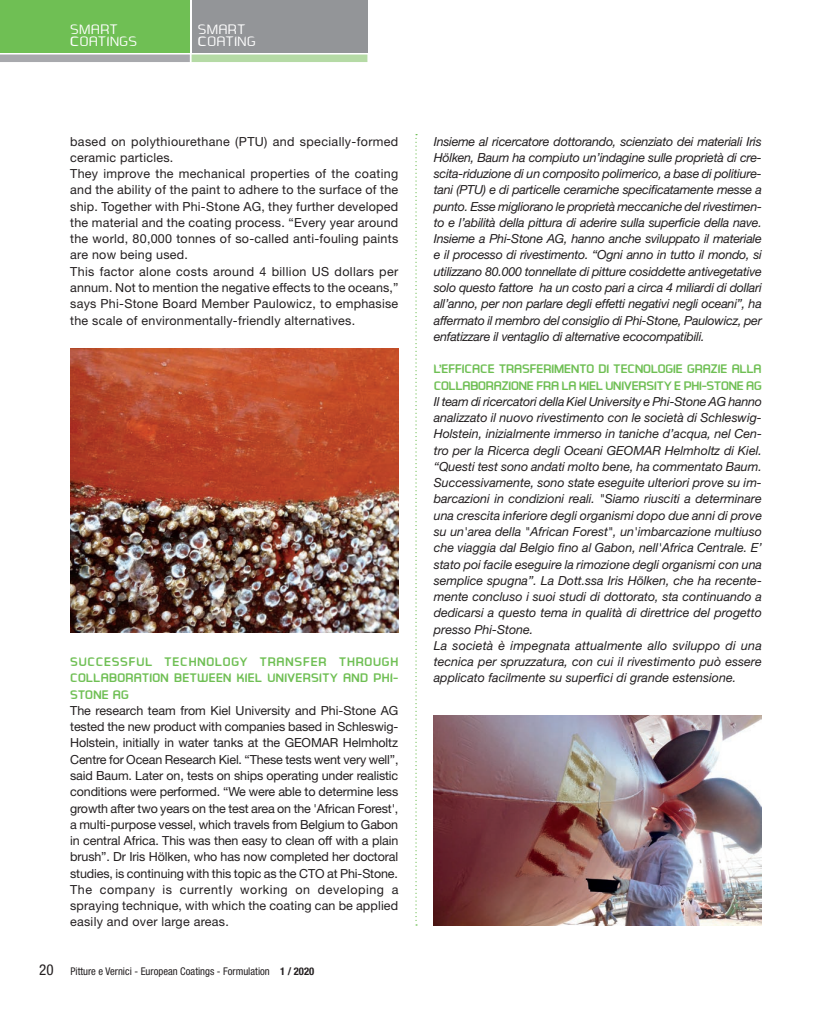
<style>
.page{position:relative;width:833px;height:1011px;background:#fff}
.page>*{position:absolute;margin:0;border:0;box-sizing:border-box;transform-origin:0 0}
.t1{font:13.75px "Ea Designer";letter-spacing:.025em;color:#fff}
.t2{font:italic 12.5px/16.2px "Helvetica Neue";letter-spacing:-.005em;color:#231f20;text-align:justify}
.t3{font:12.5px/16.2px "Helvetica Neue";letter-spacing:.02em;color:#231f20}
.t4{font:700 12.5px/16.2px "Ea Designer";letter-spacing:-.015em;color:#6fbf54}
.t5{font:condensed 10.62px "Helvetica Neue";color:#231f20}
.s1{font-size:15px}
.s2{font-weight:700}
</style>
<div class="page">
<svg style="left:415px;top:134px;width:2px;height:791px"></svg>
<img style="left:70px;top:348px;width:328px;height:284px">
<img style="left:433px;top:715px;width:328px;height:210px">
<div style="left:191px;top:0;width:176px;height:53px;background:#939598"></div>
<div style="left:0;top:0;width:190px;height:53px;background:#6fbf54"></div>
<div style="left:0;top:54px;width:190px;height:8px;background:#a8a9ad"></div>
<div style="left:191px;top:54px;width:176px;height:8px;background:#b5daa5"></div>
<p class="t1" style="left:70px;top:21px;width:49px">SMART</p>
<p class="t1" style="left:198px;top:21px;width:49px">SMART</p>
<p class="t1" style="left:70px;top:34px;width:68px">COATINGS</p>
<p class="t1" style="left:198px;top:34px;width:59px">COATING</p>
<p class="t3" style="left:70px;top:133px;width:329px">based on polythiourethane (PTU) and specially-formed ceramic particles.<br>They improve the mechanical properties of the coating and the ability of the paint to adhere to the surface of the ship. Together with Phi-Stone AG, they further developed the material and the coating process. “Every year around the world, 80,000 tonnes of so-called anti-fouling paints are now being used.<br>This factor alone costs around 4 billion US dollars per annum. Not to mention the negative effects to the oceans,” says Phi-Stone Board Member Paulowicz, to emphasise the scale of environmentally-friendly alternatives.</p>
<p class="t4" style="left:70px;top:653px;width:329px;text-align:justify">SUCCESSFUL TECHNOLOGY TRANSFER THROUGH COLLABORATION BETWEEN KIEL UNIVERSITY AND PHI-STONE AG</p>
<p class="t3" style="left:70px;top:702px;width:329px;text-align:justify">The research team from Kiel University and Phi-Stone AG tested the new product with companies based in Schleswig-Holstein, initially in water tanks at the GEOMAR Helmholtz Centre for Ocean Research Kiel. “These tests went very well”, said Baum. Later on, tests on ships operating under realistic conditions were performed. “We were able to determine less growth after two years on the test area on the 'African Forest', a multi-purpose vessel, which travels from Belgium to Gabon in central Africa. This was then easy to clean off with a plain brush”. Dr Iris Hölken, who has now completed her doctoral studies, is continuing with this topic as the CTO at Phi-Stone.<br>The company is currently working on developing a spraying technique, with which the coating can be applied easily and over large areas.</p>
<p class="t5" style="left:39px;top:964px;width:276px"><span class="s1">20</span> Pitture e Vernici - European Coatings - Formulation <span class="s2">1 / 2020</span></p>
<p class="t2" style="left:433px;top:133px;width:329px">Insieme al ricercatore dottorando, scienziato dei materiali Iris Hölken, Baum ha compiuto un’indagine sulle proprietà di cre&shy;scita-riduzione di un composito polimerico, a base di politiure&shy;tani (PTU) e di particelle ceramiche specificatamente messe a punto. Esse migliorano le proprietà meccaniche del rivestimen&shy;to e l’abilità della pittura di aderire sulla superficie della nave.<br>Insieme a Phi-Stone AG, hanno anche sviluppato il materiale e il processo di rivestimento. “Ogni anno in tutto il mondo, si utilizzano 80.000 tonnellate di pitture cosiddette antivegetative solo questo fattore ha un costo pari a circa 4 miliardi di dollari all’anno, per non parlare degli effetti negativi negli oceani”, ha affermato il membro del consiglio di Phi-Stone, Paulowicz, per enfatizzare il ventaglio di alternative ecocompatibili.</p>
<p class="t4" style="left:433px;top:361px;width:329px">L’EFFICACE TRASFERIMENTO DI TECNOLOGIE GRAZIE ALLA<br>COLLABORAZIONE FRA LA KIEL UNIVERSITY E PHI-STONE AG</p>
<p class="t2" style="left:433px;top:393px;width:330px;text-align:left">Il team di ricercatori della Kiel University e Phi-Stone AG hanno analizzato il nuovo rivestimento con le società di Schleswig-Holstein, inizialmente immerso in taniche d’acqua, nel Cen&shy;tro per la Ricerca degli Oceani GEOMAR Helmholtz di Kiel. “Questi test sono andati molto bene, ha commentato Baum.<br>Successivamente, sono state eseguite ulteriori prove su im&shy;barcazioni in condizioni reali. "Siamo riusciti a determinare una crescita inferiore degli organismi dopo due anni di prove su un'area della "African Forest", un'imbarcazione multiuso che viaggia dal Belgio fino al Gabon, nell'Africa Centrale. E’ stato poi facile eseguire la rimozione degli organismi con una semplice spugna”. La Dott.ssa Iris Hölken, che ha recente&shy;mente concluso i suoi studi di dottorato, sta continuando a dedicarsi a questo tema in qualità di direttrice del progetto presso Phi-Stone.<br>La società è impegnata attualmente allo sviluppo di una tecnica per spruzzatura, con cui il rivestimento può essere applicato facilmente su superfici di grande estensione.</p>
</div>
